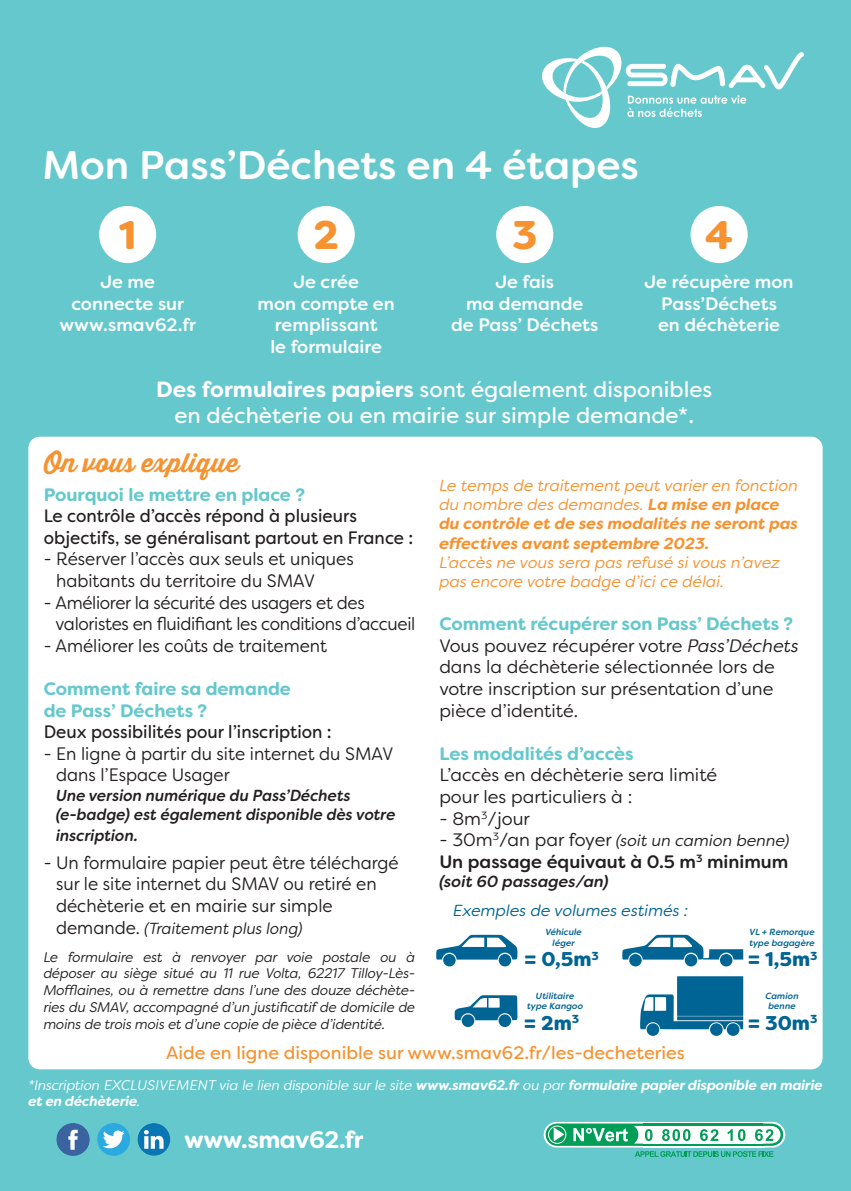
<style>
.page{position:relative;width:851px;height:1191px;background:#fff}
.page>*{position:absolute;margin:0;border:0;box-sizing:border-box;transform-origin:0 0}
.t1{font:500 40px "Filson Soft";color:#fff}
.t2{font:900 40px "Filson Soft";color:#f69230}
.t3{font:700 26px "Thirsty Script";color:#f69230}
.t4{font:700 24px "Filson Soft";letter-spacing:-.02em;color:#fff}
.t5{font:22px/26.4px "Filson Soft";color:#fff;text-align:center}
.t6{font:900 20px "Filson Soft";color:#006494}
.t7{font:18px/21.6px "Filson Soft";color:#231f20;scale:.95 1}
.t8{font:18px/21.6px "Filson Soft";color:#231f20}
.t9{font:500 18px/21.6px "Filson Soft";color:#fff;text-align:center}
.t10{font:18px/21.6px "Filson Soft";color:#231f20;scale:.95 1}
.t11{font:18px/21.6px "Filson Soft";letter-spacing:-.02em;color:#231f20;scale:.95 1}
.t12{font:700 18px/21.6px "Filson Soft";color:#64c8cd}
.t13{font:18px "Filson Soft";color:#f69230}
.t14{font:500 18px "Filson Soft";color:#231f20}
.t15{font:italic 700 16px/19.2px "Filson Soft";color:#f69230}
.t16{font:italic 500 16px/19.2px "Filson Soft";color:#231f20;scale:.95 1}
.t17{font:italic 16px/19.2px "Filson Soft";color:#f69230}
.t18{font:italic 16px "Filson Soft";color:#231f20}
.t19{font:italic 16px "Filson Soft";color:#231f20;scale:.95 1}
.t20{font:italic 16px "Filson Soft";color:#006494}
.t21{font:italic 500 16px "Filson Soft";color:#231f20}
.t22{font:italic 14px/16.8px "Filson Soft";letter-spacing:-.01em;color:#231f20;text-align:justify}
.t23{font:italic 700 14px/16.8px "Filson Soft";letter-spacing:-.01em;color:#fff}
.t24{font:italic 500 8.8px/10.6px "Filson Soft";color:#006494;text-align:center}
.s1{font-weight:700}
.s2{font-style:normal;font-size:18px}
.s3{font-weight:400}
.s4{font-weight:700;color:#64c8cd}
.s5{font-style:italic}
</style>
<div class="page">
<div style="left:0;top:0;width:850px;height:1191px;background:#64c8cd"></div>
<div style="left:56px;top:1123px;width:34px;height:32px;background:#3b63a0;border-radius:50%"></div>
<svg style="left:68px;top:1129px;width:10px;height:20px"></svg>
<div style="left:97px;top:1123px;width:33px;height:32px;background:#2aaae1;border-radius:16px"></div>
<svg style="left:103px;top:1130px;width:22px;height:18px"></svg>
<div style="left:137px;top:1123px;width:33px;height:32px;background:#0a77b4;border-radius:50%"></div>
<svg style="left:144px;top:1130px;width:19px;height:18px"></svg>
<svg style="left:543px;top:1121px;width:242px;height:36px"></svg>
<div style="left:99px;top:206px;width:57px;height:57px;background:#fff;border-radius:50%"></div>
<div style="left:297px;top:206px;width:58px;height:57px;background:#fff;border-radius:50%"></div>
<div style="left:496px;top:206px;width:57px;height:57px;background:#fff;border-radius:50%"></div>
<div style="left:690px;top:206px;width:57px;height:57px;background:#fff;border-radius:50%"></div>
<svg style="left:542px;top:47px;width:262px;height:81px"></svg>
<div style="left:28px;top:437px;width:794px;height:632px;background:#fff;border-radius:11px"></div>
<div style="left:629px;top:954px;width:12px;height:12px;background:#006494;border-radius:50%"></div>
<svg style="left:622px;top:934px;width:121px;height:26px"></svg>
<div style="left:684px;top:954px;width:13px;height:12px;background:#006494;border-radius:50%"></div>
<div style="left:719px;top:954px;width:13px;height:12px;background:#006494;border-radius:50%"></div>
<div style="left:461px;top:1014px;width:13px;height:13px;background:#006494;border-radius:50%"></div>
<svg style="left:454px;top:995px;width:63px;height:25px"></svg>
<div style="left:498px;top:1014px;width:13px;height:13px;background:#006494;border-radius:50%"></div>
<div style="left:443px;top:954px;width:12px;height:12px;background:#006494;border-radius:50%"></div>
<svg style="left:436px;top:934px;width:81px;height:26px"></svg>
<div style="left:498px;top:954px;width:13px;height:12px;background:#006494;border-radius:50%"></div>
<div style="left:646px;top:1023px;width:13px;height:13px;background:#006494;border-radius:50%"></div>
<div style="left:710px;top:1023px;width:12px;height:13px;background:#006494;border-radius:50%"></div>
<div style="left:726px;top:1023px;width:13px;height:13px;background:#006494;border-radius:50%"></div>
<div style="left:677px;top:976px;width:66px;height:40px;background:#006494"></div>
<svg style="left:640px;top:994px;width:103px;height:35px"></svg>
<svg style="left:677px;top:1016px;width:66px;height:4px"></svg>
<h1 class="t1" style="left:43px;top:139px;width:597px">Mon Pass’Déchets en 4 étapes</h1>
<h1 class="t2" style="left:119px;top:209px;width:19px">1</h1>
<h1 class="t2" style="left:313px;top:209px;width:27px">2</h1>
<h1 class="t2" style="left:512px;top:209px;width:27px">3</h1>
<h1 class="t2" style="left:705px;top:209px;width:29px">4</h1>
<p class="t9" style="left:59px;top:271px;width:138px">Je me connecte sur www.smav62.fr</p>
<p class="t9" style="left:257px;top:271px;width:139px">Je crée<br>mon compte en remplissant<br>le formulaire</p>
<p class="t9" style="left:451px;top:271px;width:149px">Je fais<br>ma demande<br>de Pass’ Déchets</p>
<p class="t9" style="left:644px;top:271px;width:150px">Je récupère mon<br>Pass’Déchets<br>en déchèterie</p>
<p class="t5" style="left:156px;top:375px;width:557px"><span class="s1">Des formulaires papiers</span> sont également disponibles en déchèterie ou en mairie sur simple demande*.</p>
<h2 class="t3" style="left:44px;top:443px;width:197px">On vous explique</h2>
<p class="t12" style="left:44px;top:483px;width:263px">Pourquoi le mettre en place ?</p>
<p class="t10" style="left:44px;top:505px;width:390px">Le contrôle d’accès répond à plusieurs objectifs, se généralisant partout en France :</p>
<p class="t7" style="left:56px;top:548px;width:315px;text-indent:-12px">- Réserver l’accès aux seuls et uniques habitants du territoire du SMAV</p>
<p class="t11" style="left:56px;top:591px;width:380px;text-indent:-12px">- Améliorer la sécurité des usagers et des valoristes en fluidifiant les conditions d’accueil</p>
<p class="t7" style="left:44px;top:634px;width:300px">- Améliorer les coûts de traitement</p>
<p class="t12" style="left:44px;top:678px;width:249px">Comment faire sa demande de Pass’ Déchets ?</p>
<p class="t10" style="left:44px;top:721px;width:305px">Deux possibilités pour l’inscription :</p>
<p class="t7" style="left:56px;top:742px;width:356px;text-indent:-12px">- En ligne à partir du site internet du SMAV dans l’Espace Usager</p>
<p class="t16" style="left:56px;top:785px;width:359px">Une version numérique du Pass’Déchets (e-badge) est également disponible dès votre</p>
<p class="t16" style="left:56px;top:826px;width:88px">inscription.</p>
<p class="t7" style="left:56px;top:851px;width:362px;text-indent:-12px">- Un formulaire papier peut être téléchargé sur le site internet du SMAV ou retiré en déchèterie et en mairie sur simple</p>
<p class="t19" style="left:56px;top:917px;width:261px"><span class="s2">demande.</span> (Traitement plus long)</p>
<p class="t22" style="left:44px;top:948px;width:373px">Le formulaire est à renvoyer par voie postale ou à déposer au siège situé au 11 rue Volta, 62217 Tilloy-Lès-Mofflaines, ou à remettre dans l’une des douze déchète&shy;ries du SMAV, accompagné d’un justificatif de domicile de moins de trois mois et d’une copie de pièce d’identité.</p>
<p class="t15" style="left:439px;top:476px;width:360px"><span class="s3">Le temps de traitement peut varier en fonction du nombre des demandes.</span> La mise en place du contrôle et de ses modalités ne seront pas effectives avant septembre 2023.</p>
<p class="t17" style="left:439px;top:552px;width:342px">L’accès ne vous sera pas refusé si vous n’avez pas encore votre badge d’ici ce délai.</p>
<p class="t8" style="left:439px;top:613px;width:361px"><span class="s4">Comment récupérer son Pass’ Déchets ?<br></span>Vous pouvez récupérer votre <span class="s5">Pass’Déchets </span>dans la déchèterie sélectionnée lors de votre inscription sur présentation d’une pièce d’identité.</p>
<p class="t12" style="left:439px;top:742px;width:196px">Les modalités d’accès</p>
<p class="t8" style="left:439px;top:764px;width:279px">L’accès en déchèterie sera limité pour les particuliers à :</p>
<p class="t8" style="left:439px;top:807px;width:92px">- 8m<sup>3</sup>/jour</p>
<p class="t18" style="left:439px;top:830px;width:352px"><span class="s2">- 30m</span><sup>3</sup><span class="s2">/an par foyer</span> (soit un camion benne)</p>
<p class="t14" style="left:439px;top:850px;width:350px">Un passage équivaut à 0.5 m<sup>3</sup> minimum</p>
<p class="t21" style="left:439px;top:871px;width:171px">(soit 60 passages/an)</p>
<p class="t20" style="left:453px;top:900px;width:236px">Exemples de volumes estimés :</p>
<p class="t6" style="left:747px;top:946px;width:71px">= 1,5m<sup>3</sup></p>
<p class="t24" style="left:545px;top:926px;width:38px">Véhicule léger</p>
<p class="t24" style="left:749px;top:926px;width:67px;text-align:left">VL + Remorque type bagagère</p>
<p class="t6" style="left:524px;top:946px;width:76px">= 0,5m<sup>3</sup></p>
<p class="t24" style="left:527px;top:990px;width:57px">Utilitaire type Kangoo</p>
<p class="t6" style="left:524px;top:1010px;width:57px">= 2m<sup>3</sup></p>
<p class="t24" style="left:765px;top:990px;width:35px">Camion benne</p>
<p class="t6" style="left:747px;top:1010px;width:71px">= 30m<sup>3</sup></p>
<p class="t13" style="left:166px;top:1040px;width:520px">Aide en ligne disponible sur www.smav62.fr/les-decheteries</p>
<p class="t23" style="left:28px;top:1076px;width:795px"><span class="s3">*Inscription EXCLUSIVEMENT via le lien disponible sur le site</span> www.smav62.fr <span class="s3">ou par</span> formulaire papier disponible en mairie et en déchèterie<span class="s3">.</span></p>
<h3 class="t4" style="left:184px;top:1124px;width:181px">www.smav62.fr</h3>
</div>
